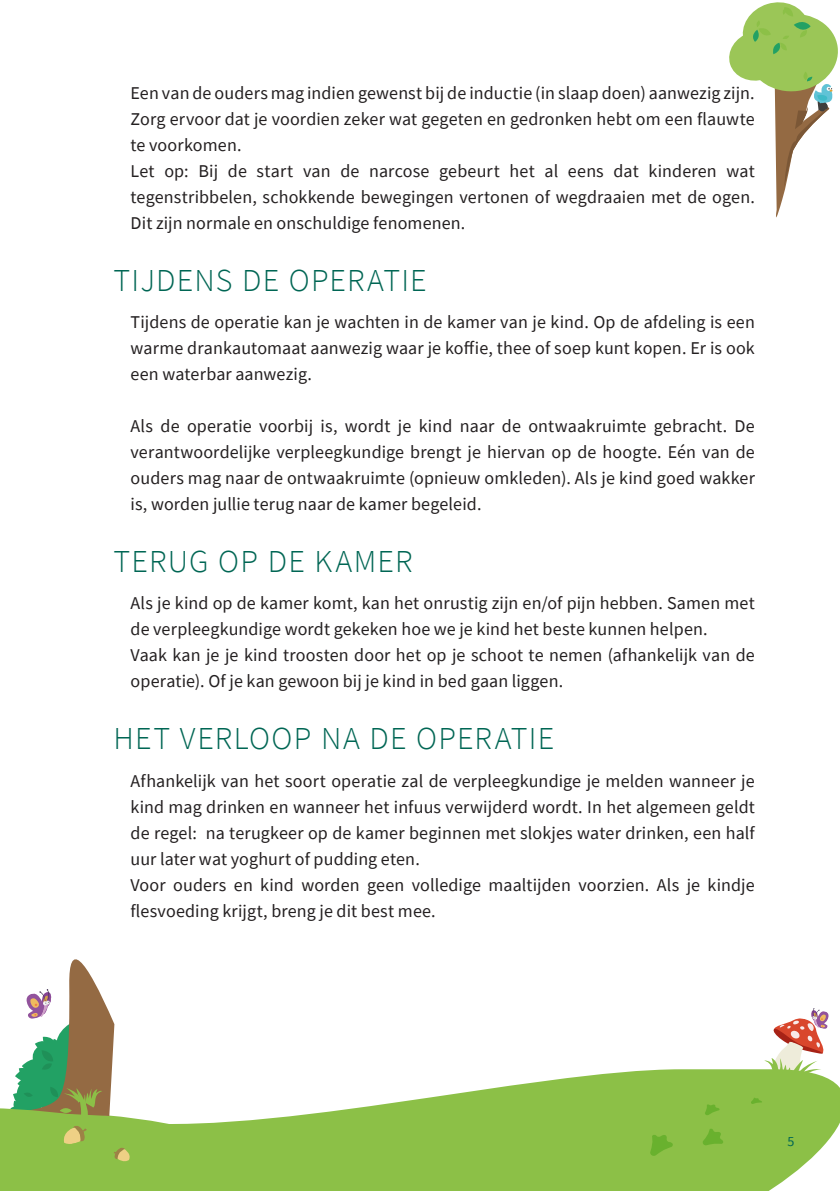
<style>
.page{position:relative;width:840px;height:1191px;background:#fff}
.page>*{position:absolute;margin:0;border:0;box-sizing:border-box;transform-origin:0 0}
.Titel_N2{font:300 32px "Source Sans Pro";letter-spacing:.04em;color:#006654}
.Body{font:18px/26px "Source Sans Pro";letter-spacing:.005em;color:#231f20}
.t1{font:14px "Source Sans Pro";color:#006654}
</style>
<div class="page">
<svg style="left:764px;top:1008px;width:64px;height:61px"></svg>
<svg style="left:0;top:1069px;width:839px;height:122px;fill:#8cc047"></svg>
<svg style="left:10px;top:959px;width:122px;height:203px"></svg>
<svg style="left:649px;top:1134px;width:23px;height:22px"></svg>
<svg style="left:702px;top:1128px;width:20px;height:17px"></svg>
<svg style="left:704px;top:1104px;width:15px;height:11px"></svg>
<svg style="left:750px;top:1097px;width:11px;height:7px"></svg>
<svg style="left:729px;top:3px;width:109px;height:215px"></svg>
<p class="Body" style="left:130px;top:79px;width:625px">Een van de ouders mag indien gewenst bij de inductie (in slaap doen) aanwezig zijn.</p>
<p class="Body" style="left:130px;top:105px;width:625px">Zorg ervoor dat je voordien zeker wat gegeten en gedronken hebt om een flauwte te voorkomen.</p>
<p class="Body" style="left:130px;top:157px;width:625px;text-align:justify">Let op: Bij de start van de narcose gebeurt het al eens dat kinderen wat tegenstribbelen, schokkende bewegingen vertonen of wegdraaien met de ogen.<br>Dit zijn normale en onschuldige fenomenen.</p>
<p class="Titel_N2" style="left:113px;top:260px;width:314px">TIJDENS DE OPERATIE</p>
<p class="Body" style="left:130px;top:309px;width:625px;text-align:justify">Tijdens de operatie kan je wachten in de kamer van je kind. Op de afdeling is een warme drankautomaat aanwezig waar je koffie, thee of soep kunt kopen. Er is ook een waterbar aanwezig.</p>
<p class="Body" style="left:130px;top:413px;width:625px;text-align:justify">Als de operatie voorbij is, wordt je kind naar de ontwaakruimte gebracht. De verantwoordelijke verpleegkundige brengt je hiervan op de hoogte. Eén van de ouders mag naar de ontwaakruimte (opnieuw omkleden). Als je kind goed wakker is, worden jullie terug naar de kamer begeleid.</p>
<p class="Titel_N2" style="left:113px;top:542px;width:300px">TERUG OP DE KAMER</p>
<p class="Body" style="left:130px;top:590px;width:625px">Als je kind op de kamer komt, kan het onrustig zijn en/of pijn hebben. Samen met de verpleegkundige wordt gekeken hoe we je kind het beste kunnen helpen.</p>
<p class="Body" style="left:130px;top:642px;width:625px">Vaak kan je je kind troosten door het op je schoot te nemen (afhankelijk van de operatie). Of je kan gewoon bij je kind in bed gaan liggen.</p>
<p class="Titel_N2" style="left:113px;top:719px;width:442px">HET VERLOOP NA DE OPERATIE</p>
<p class="Body" style="left:130px;top:767px;width:625px;text-align:justify">Afhankelijk van het soort operatie zal de verpleegkundige je melden wanneer je kind mag drinken en wanneer het infuus verwijderd wordt. In het algemeen geldt de regel: na terugkeer op de kamer beginnen met slokjes water drinken, een half uur later wat yoghurt of pudding eten.</p>
<p class="Body" style="left:130px;top:871px;width:625px">Voor ouders en kind worden geen volledige maaltijden voorzien. Als je kindje flesvoeding krijgt, breng je dit best mee.</p>
<p class="t1" style="left:787px;top:1132px;width:8px">5</p>
</div>
